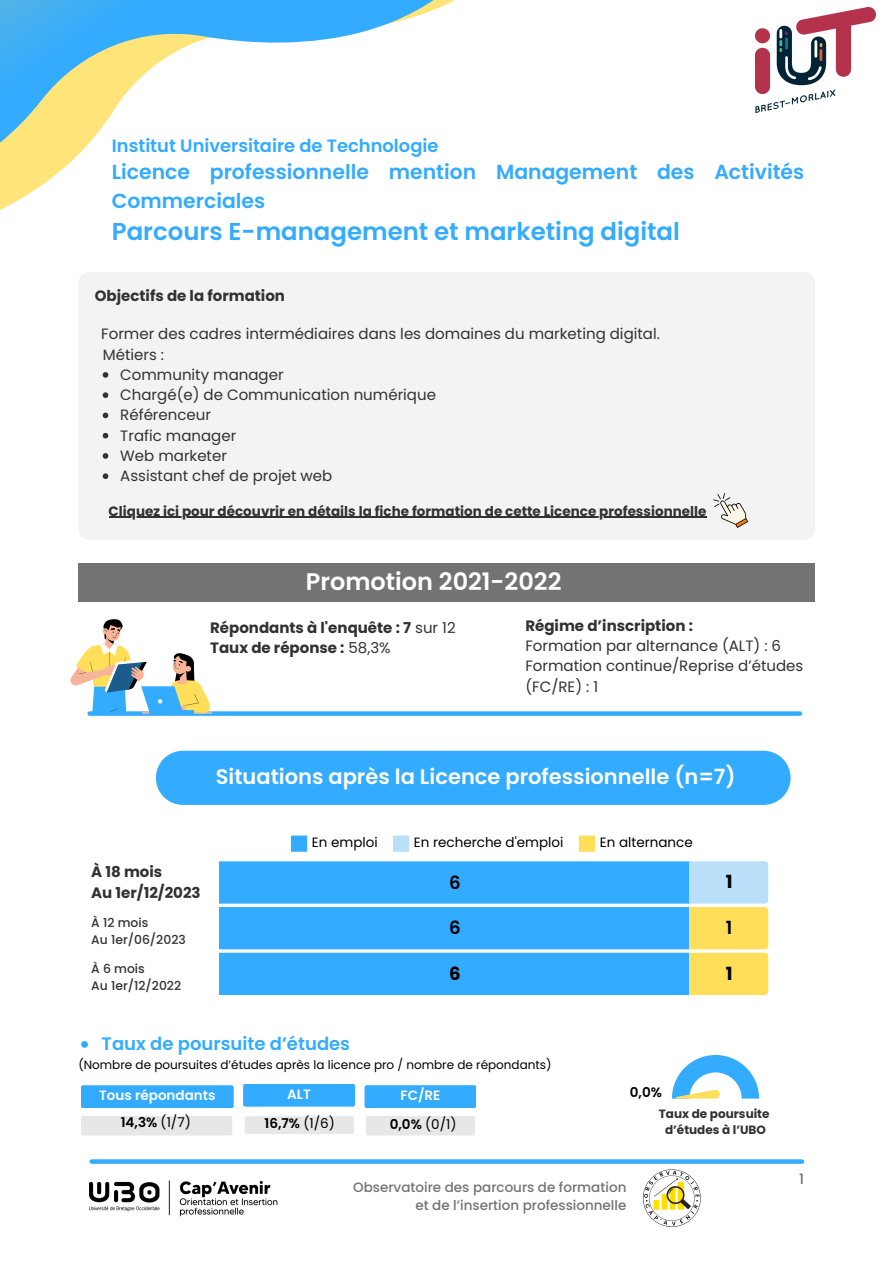
<style>
.page{position:relative;width:894px;height:1264px;background:#fff}
.page>*{position:absolute;margin:0;border:0;box-sizing:border-box;transform-origin:0 0}
.t1{font:600 24.45px "Poppins";color:#33abff}
.t2{font:600 24px "Poppins";color:#fff}
.t3{font:600 21px "Poppins";color:#fefefe}
.t4{font:600 20.4px/28.2px "Poppins";color:#33abff}
.t5{font:600 18.15px "Poppins";color:#000}
.t6{font:700 18.15px "Poppins";color:#000}
.t7{font:600 18px "Poppins";color:#33abff}
.t8{font:600 17.85px "Poppins";color:#33abff}
.t9{font:15px/20.2px "Poppins";color:#323232}
.t10{font:700 15px/20.2px "Poppins";color:#323232}
.t11{font:500 14.25px "Poppins";color:#737373}
.t12{font:700 13.5px "Poppins";color:#323232}
.t13{font:500 13.5px/18px "Poppins";color:#737373;text-align:right}
.t14{font:13.5px "Poppins";color:#000}
.t15{font:600 13.5px "Poppins";color:#000}
.t16{font:600 13.5px "Poppins";color:#fefefe}
.t17{font:500 12.3px "Poppins";color:#323232}
.t18{font:12px "Poppins";color:#000}
.t19{font:700 12px "Poppins";color:#323232}
.s1{font-weight:400}
.s2{font-weight:700}
.s3{font-weight:600}
</style>
<div class="page">
<svg style="left:92px;top:1159px;width:709px;height:4px;background:#42b1ff"></svg>
<svg style="left:0;top:0;width:455px;height:210px"></svg>
<svg style="left:90px;top:711px;width:709px;height:4px;background:#43b1fe"></svg>
<div style="left:78px;top:564px;width:737px;height:38px;background:#737373"></div>
<hr style="left:143px;top:711px;width:69px;height:2px;background:#000">
<svg style="left:70px;top:619px;width:140px;height:94px"></svg>
<svg style="left:291px;top:835px;width:16px;height:16px"></svg>
<svg style="left:393px;top:835px;width:16px;height:16px"></svg>
<svg style="left:578px;top:835px;width:17px;height:16px"></svg>
<svg style="left:219px;top:861px;width:549px;height:134px;background:#54b5f0"></svg>
<div style="left:156px;top:750px;width:634px;height:55px;background:#33abff"></div>
<svg style="left:672px;top:1055px;width:86px;height:43px"></svg>
<div style="left:81px;top:1085px;width:152px;height:23px;background:#33abff"></div>
<div style="left:81px;top:1116px;width:151px;height:19px;background:#e7e7e7"></div>
<div style="left:243px;top:1084px;width:112px;height:22px;background:#33abff"></div>
<div style="left:245px;top:1116px;width:109px;height:17px;background:#e7e7e7"></div>
<div style="left:364px;top:1085px;width:112px;height:22px;background:#33abff"></div>
<div style="left:366px;top:1116px;width:109px;height:19px;background:#e7e7e7"></div>
<img style="left:755px;top:8px;width:119px;height:104px">
<svg style="left:81px;top:1041px;width:7px;height:6px"></svg>
<div style="left:78px;top:272px;width:737px;height:268px;background:#f3f3f3;border-radius:11px"></div>
<svg style="left:103px;top:372px;width:5px;height:6px"></svg>
<svg style="left:103px;top:392px;width:5px;height:6px"></svg>
<svg style="left:103px;top:412px;width:5px;height:6px"></svg>
<svg style="left:103px;top:433px;width:5px;height:5px"></svg>
<svg style="left:103px;top:453px;width:5px;height:6px"></svg>
<svg style="left:103px;top:473px;width:5px;height:6px"></svg>
<svg style="left:713px;top:493px;width:35px;height:35px"></svg>
<hr style="left:109px;top:517px;width:597px;height:1px;background:#323232">
<img style="left:89px;top:1180px;width:188px;height:36px">
<img style="left:642px;top:1169px;width:59px;height:58px">
<h2 class="t8" style="left:112px;top:134px;width:328px">Institut Universitaire de Technologie</h2>
<h2 class="t4" style="left:112px;top:158px;width:693px">Licence professionnelle mention Management des Activités<br>Commerciales</h2>
<h2 class="t1" style="left:112px;top:214px;width:569px">Parcours E-management et marketing digital</h2>
<p class="t10" style="left:95px;top:286px;width:192px">Objectifs de la formation</p>
<p class="t9" style="left:101px;top:324px;width:560px">Former des cadres intermédiaires dans les domaines du marketing digital.<br>Métiers :</p>
<p class="t9" style="left:120px;top:364px;width:165px">Community manager</p>
<p class="t9" style="left:120px;top:385px;width:317px">Chargé(e) de Communication numérique</p>
<p class="t9" style="left:120px;top:405px;width:92px">Référenceur</p>
<p class="t9" style="left:120px;top:425px;width:117px">Trafic manager</p>
<p class="t9" style="left:120px;top:445px;width:108px">Web marketer</p>
<p class="t9" style="left:120px;top:466px;width:213px">Assistant chef de projet web</p>
<p class="t12" style="left:109px;top:501px;width:599px">Cliquez ici pour découvrir en détails la fiche formation de cette Licence professionnelle</p>
<p class="t2" style="left:294px;top:564px;width:243px">Promotion 2021-202</p>
<p class="t2" style="left:306px;top:565px;width:257px">Promotion 2021-2022</p>
<h4 class="t10" style="left:210px;top:617px;width:247px">Répondants à l'enquête : 7 <span class="s1">sur 12<br></span>Taux de réponse : <span class="s1">58,3%</span></h4>
<h5 class="t9" style="left:525px;top:615px;width:279px"><span class="s2">Régime d’inscription :<br></span>Formation par alternance (ALT) : 6<br>Formation continue/Reprise d’études (FC/RE) : 1</h5>
<p class="t3" style="left:216px;top:762px;width:521px">Situations après la Licence professionnelle (n=7)</p>
<p class="t10" style="left:91px;top:861px;width:111px;line-height:20.7px">À 18 mois<br>Au 1er/12/2023</p>
<p class="t17" style="left:91px;top:914px;width:59px">À 12 mois</p>
<p class="t17" style="left:91px;top:931px;width:96px">Au 1er/06/2023</p>
<h6 class="t17" style="left:91px;top:959px;width:55px">À 6 mois</h6>
<h6 class="t17" style="left:91px;top:977px;width:91px">Au 1er/12/2022</h6>
<p class="t14" style="left:312px;top:833px;width:67px">En emploi</p>
<p class="t14" style="left:414px;top:833px;width:151px">En recherche d'emploi</p>
<p class="t14" style="left:599px;top:833px;width:94px">En alternance</p>
<h5 class="t5" style="left:449px;top:869px;width:13px">6</h5>
<h5 class="t5" style="left:449px;top:915px;width:13px">6</h5>
<p class="t6" style="left:449px;top:961px;width:13px">6</p>
<h2 class="t6" style="left:725px;top:869px;width:8px">1</h2>
<h4 class="t5" style="left:725px;top:915px;width:8px">1</h4>
<p class="t6" style="left:725px;top:961px;width:8px">1</p>
<p class="t7" style="left:102px;top:1031px;width:250px">Taux de poursuite d’études</p>
<p class="t18" style="left:78px;top:1056px;width:474px">(Nombre de poursuites d’études après la licence pro / nombre de répondants)</p>
<p class="t16" style="left:99px;top:1085px;width:118px">Tous répondants</p>
<p class="t16" style="left:287px;top:1084px;width:25px">ALT</p>
<p class="t16" style="left:400px;top:1086px;width:41px">FC/RE</p>
<h1 class="t15" style="left:121px;top:1112px;width:72px">14,3% <span class="s1">(1/7)</span></h1>
<h1 class="t15" style="left:264px;top:1114px;width:72px">16,7% <span class="s1">(1/6)</span></h1>
<p class="t14" style="left:390px;top:1115px;width:68px"><span class="s3">0,0%</span> (0/1)</p>
<p class="t15" style="left:629px;top:1082px;width:34px">0,0%</p>
<p class="t19" style="left:658px;top:1105px;width:112px">Taux de poursuite</p>
<p class="t19" style="left:664px;top:1121px;width:102px">d’études à l’UBO</p>
<p class="t13" style="left:353px;top:1178px;width:275px">Observatoire des parcours de formation et de l’insertion professionnelle</p>
<p class="t11" style="left:799px;top:1169px;width:6px">1</p>
</div>
